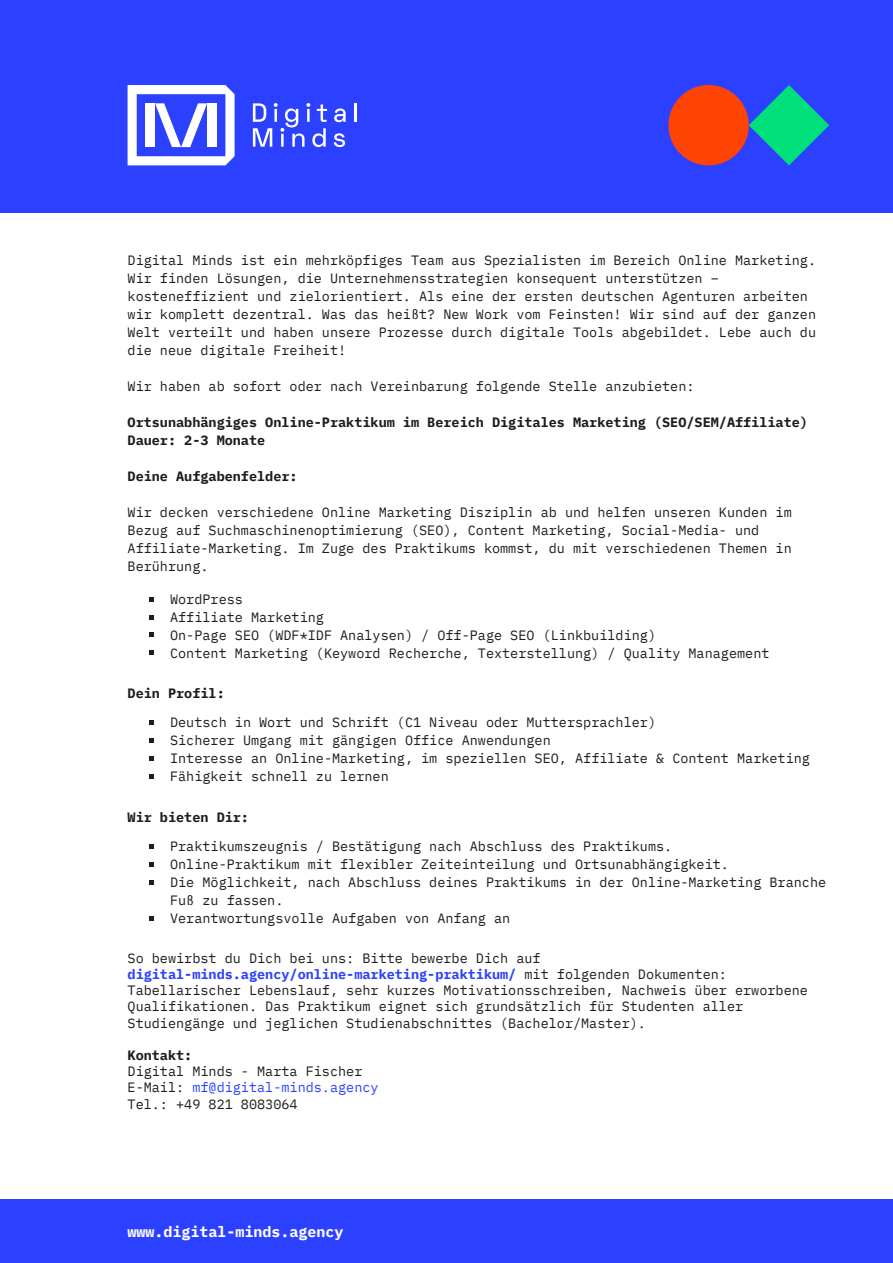
<style>
.page{position:relative;width:893px;height:1263px;background:#fff}
.page>*{position:absolute;margin:0;border:0;box-sizing:border-box;transform-origin:0 0}
.t1{font:700 15px "IBM Plex Mono";color:#fff}
.t2{font:13.5px/18px "IBM Plex Mono";color:#1d1d1b}
.t3{font:700 13.5px/18px "IBM Plex Mono";color:#1d1d1b}
.s1{font-family:"Letter Gothic MT Std";font-weight:700}
.s2{font-weight:700;color:#2c41ff}
.s3{color:#2c41ff}
</style>
<div class="page">
<div style="left:0;top:0;width:893px;height:213px;background:#2c41ff"></div>
<div style="left:0;top:1199px;width:893px;height:64px;background:#2c41ff"></div>
<svg style="left:128px;top:85px;width:107px;height:80px"></svg>
<svg style="left:334px;top:109px;width:12px;height:13px"></svg>
<hr style="left:354px;top:103px;width:3px;height:19px;background:#fff">
<svg style="left:253px;top:103px;width:74px;height:44px"></svg>
<svg style="left:334px;top:133px;width:11px;height:14px"></svg>
<div style="left:668px;top:85px;width:81px;height:80px;background:#ff4302;border-radius:50%"></div>
<svg style="left:749px;top:85px;width:80px;height:80px"></svg>
<svg style="left:149px;top:597px;width:4px;height:5px"></svg>
<svg style="left:149px;top:615px;width:4px;height:5px"></svg>
<svg style="left:149px;top:632px;width:4px;height:5px"></svg>
<svg style="left:149px;top:650px;width:4px;height:5px"></svg>
<svg style="left:149px;top:720px;width:4px;height:4px"></svg>
<svg style="left:149px;top:738px;width:4px;height:4px"></svg>
<svg style="left:149px;top:756px;width:4px;height:4px"></svg>
<svg style="left:149px;top:774px;width:4px;height:4px"></svg>
<svg style="left:149px;top:844px;width:4px;height:5px"></svg>
<svg style="left:149px;top:862px;width:4px;height:5px"></svg>
<svg style="left:149px;top:880px;width:4px;height:5px"></svg>
<svg style="left:149px;top:916px;width:4px;height:5px"></svg>
<p class="t2" style="left:128px;top:250px;width:690px">Digital Minds ist ein mehrköpfiges Team aus Spezialisten im Bereich Online Marketing.<br>Wir finden Lösungen, die Unternehmensstrategien konsequent unterstützen – kosteneffizient und zielorientiert. Als eine der ersten deutschen Agenturen arbeiten wir komplett dezentral. Was das hei<span class="s1">ß</span>t? New Work vom Feinsten! Wir sind auf der ganzen Welt verteilt und haben unsere Prozesse durch digitale Tools abgebildet. Lebe auch du die neue digitale Freiheit!</p>
<p class="t2" style="left:128px;top:376px;width:568px">Wir haben ab sofort oder nach Vereinbarung folgende Stelle anzubieten:</p>
<p class="t3" style="left:128px;top:412px;width:682px">Ortsunabhängiges Online-Praktikum im Bereich Digitales Marketing (SEO/SEM/Affiliate)<br>Dauer: 2-3 Monate</p>
<p class="t3" style="left:128px;top:466px;width:172px">Deine Aufgabenfelder:</p>
<p class="t2" style="left:128px;top:502px;width:666px">Wir decken verschiedene Online Marketing Disziplin ab und helfen unseren Kunden im Bezug auf Suchmaschinenoptimierung (SEO), Content Marketing, Social-Media- und Affiliate-Marketing. Im Zuge des Praktikums kommst, du mit verschiedenen Themen in Berührung.</p>
<p class="t2" style="left:170px;top:589px;width:601px">WordPress<br>Affiliate Marketing<br>On-Page SEO (WDF*IDF Analysen) / Off-Page SEO (Linkbuilding)<br>Content Marketing (Keyword Recherche, Texterstellung) / Quality Management</p>
<p class="t3" style="left:128px;top:683px;width:99px">Dein Profil:</p>
<p class="t2" style="left:170px;top:712px;width:641px">Deutsch in Wort und Schrift (C1 Niveau oder Muttersprachler)<br>Sicherer Umgang mit gängigen Office Anwendungen<br>Interesse an Online-Marketing, im speziellen SEO, Affiliate &amp; Content Marketing Fähigkeit schnell zu lernen</p>
<p class="t3" style="left:128px;top:807px;width:123px">Wir bieten Dir:</p>
<p class="t2" style="left:170px;top:836px;width:658px">Praktikumszeugnis / Bestätigung nach Abschluss des Praktikums.<br>Online-Praktikum mit flexibler Zeiteinteilung und Ortsunabhängigkeit.<br>Die Möglichkeit, nach Abschluss deines Praktikums in der Online-Marketing Branche Fu<span class="s1">ß</span> zu fassen.<br>Verantwortungsvolle Aufgaben von Anfang an</p>
<p class="t2" style="left:128px;top:949px;width:682px;line-height:16.2px">So bewirbst du Dich bei uns: Bitte bewerbe Dich auf <span class="s2">digital-minds.agency/online-marketing-praktikum/</span> mit folgenden Dokumenten:<br>Tabellarischer Lebenslauf, sehr kurzes Motivationsschreiben, Nachweis über erworbene Qualifikationen. Das Praktikum eignet sich grundsätzlich für Studenten aller Studiengänge und jeglichen Studienabschnittes (Bachelor/Master).</p>
<p class="t3" style="left:128px;top:1045px;width:66px">Kontakt:</p>
<p class="t2" style="left:128px;top:1062px;width:253px;line-height:16.2px">Digital Minds - Marta Fischer<br>E-Mail: <span class="s3">mf@digital-minds.agency<br></span>Tel.: +49 821 8083064</p>
<p class="t1" style="left:128px;top:1220px;width:218px">www.digital-minds.agency</p>
</div>
